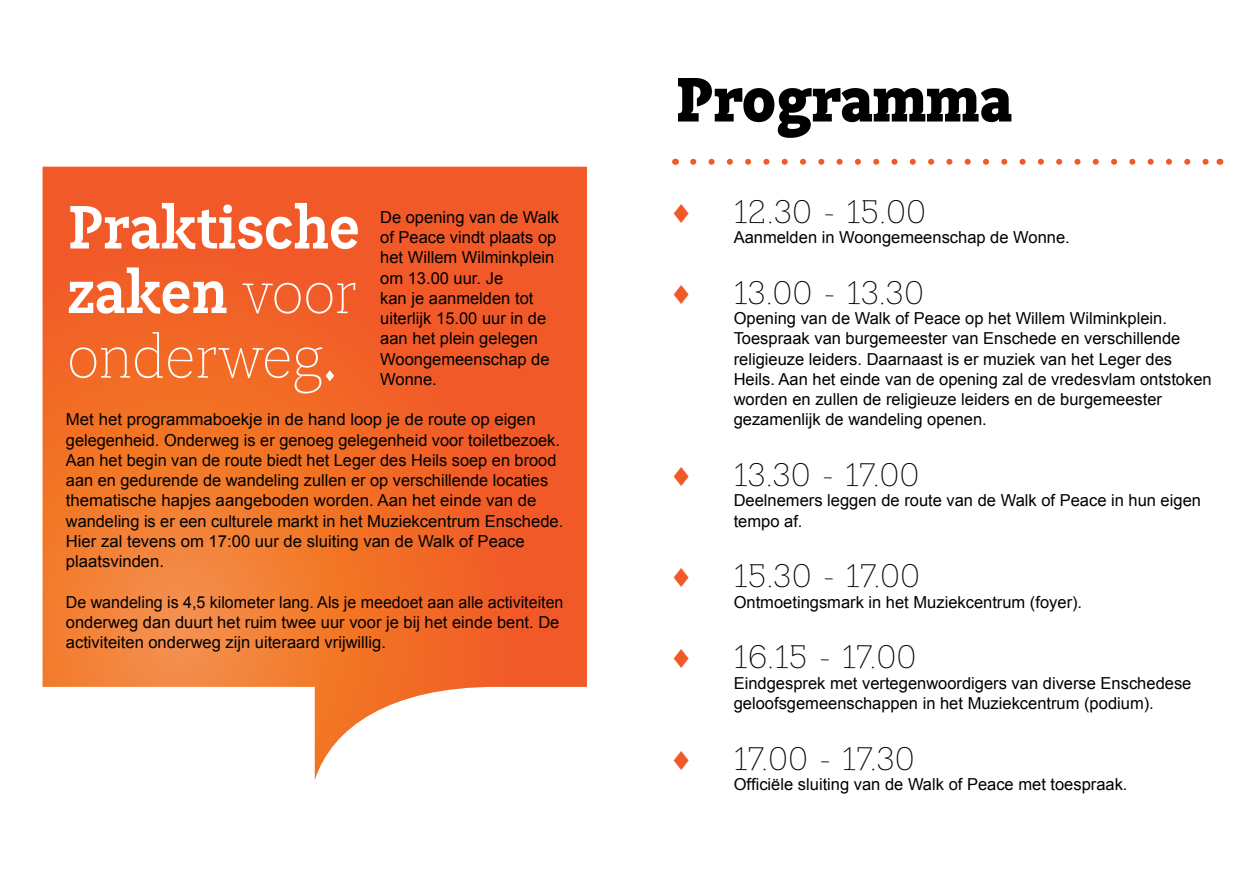
<style>
.page{position:relative;width:1259px;height:893px;background:#fff}
.page>*{position:absolute;margin:0;border:0;box-sizing:border-box;transform-origin:0 0}
.t1{font:900 63px "Lean OFY";color:#000}
.t2{font:700 61.5px/64.5px "Lean OFY";color:#fff;text-align:justify}
.t3{font:300 33px "Lean OFY";color:#000}
.t4{font:16.5px/20.2px "Arial";color:#000}
.s1{font-weight:300}
</style>
<div class="page">
<svg style="left:43px;top:167px;width:544px;height:613px;background:#f37d47"></svg>
<svg style="left:693px;top:159px;width:516px;height:6px"></svg>
<h2 class="t2" style="left:67px;top:195px;width:295px">Praktische zaken <span class="s1">voor onderweg</span>✓</h2>
<p class="t4" style="left:380px;top:207px;width:180px">De opening van de Walk of Peace vindt plaats op het Willem Wilminkplein om 13.00 uur. Je<br>kan je aanmelden tot uiterlijk 15.00 uur in de aan het plein gelegen<br>Woongemeenschap de<br>Wonne.</p>
<p class="t4" style="left:66px;top:410px;width:499px">Met het programmaboekje in de hand loop je de route op eigen gelegenheid. Onderweg is er genoeg gelegenheid voor toiletbezoek.<br>Aan het begin van de route biedt het Leger des Heils soep en brood aan en gedurende de wandeling zullen er op verschillende locaties thematische hapjes aangeboden worden. Aan het einde van de wandeling is er een culturele markt in het Muziekcentrum Enschede.<br>Hier zal tevens om 17:00 uur de sluiting van de Walk of Peace plaatsvinden.</p>
<p class="t4" style="left:66px;top:592px;width:499px">De wandeling is 4,5 kilometer lang. Als je meedoet aan alle activiteiten onderweg dan duurt het ruim twee uur voor je bij het einde bent. De activiteiten onderweg zijn uiteraard vrijwillig.</p>
<h1 class="t1" style="left:675px;top:59px;width:338px">Programma</h1>
<h3 class="t3" style="left:733px;top:192px;width:194px">12.30 - 15.00</h3>
<p class="t4" style="left:733px;top:227px;width:338px">Aanmelden in Woongemeenschap de Wonne.</p>
<h3 class="t3" style="left:733px;top:273px;width:192px">13.00 - 13.30</h3>
<p class="t4" style="left:733px;top:308px;width:479px">Opening van de Walk of Peace op het Willem Wilminkplein.<br>Toespraak van burgemeester van Enschede en verschillende religieuze leiders. Daarnaast is er muziek van het Leger des Heils. Aan het einde van de opening zal de vredesvlam ontstoken worden en zullen de religieuze leiders en de burgemeester gezamenlijk de wandeling openen.</p>
<h3 class="t3" style="left:733px;top:455px;width:187px">13.30 - 17.00</h3>
<p class="t4" style="left:733px;top:491px;width:469px">Deelnemers leggen de route van de Walk of Peace in hun eigen tempo af.</p>
<h3 class="t3" style="left:733px;top:557px;width:188px">15.30 - 17.00</h3>
<p class="t4" style="left:733px;top:592px;width:350px">Ontmoetingsmark in het Muziekcentrum (foyer).</p>
<h3 class="t3" style="left:733px;top:638px;width:184px">16.15 - 17.00</h3>
<p class="t4" style="left:733px;top:673px;width:459px">Eindgesprek met vertegenwoordigers van diverse Enschedese geloofsgemeenschappen in het Muziekcentrum (podium).</p>
<h3 class="t3" style="left:733px;top:739px;width:183px">17.00 - 17.30</h3>
<p class="t4" style="left:733px;top:774px;width:395px">Officiële sluiting van de Walk of Peace met toespraak.</p>
</div>
